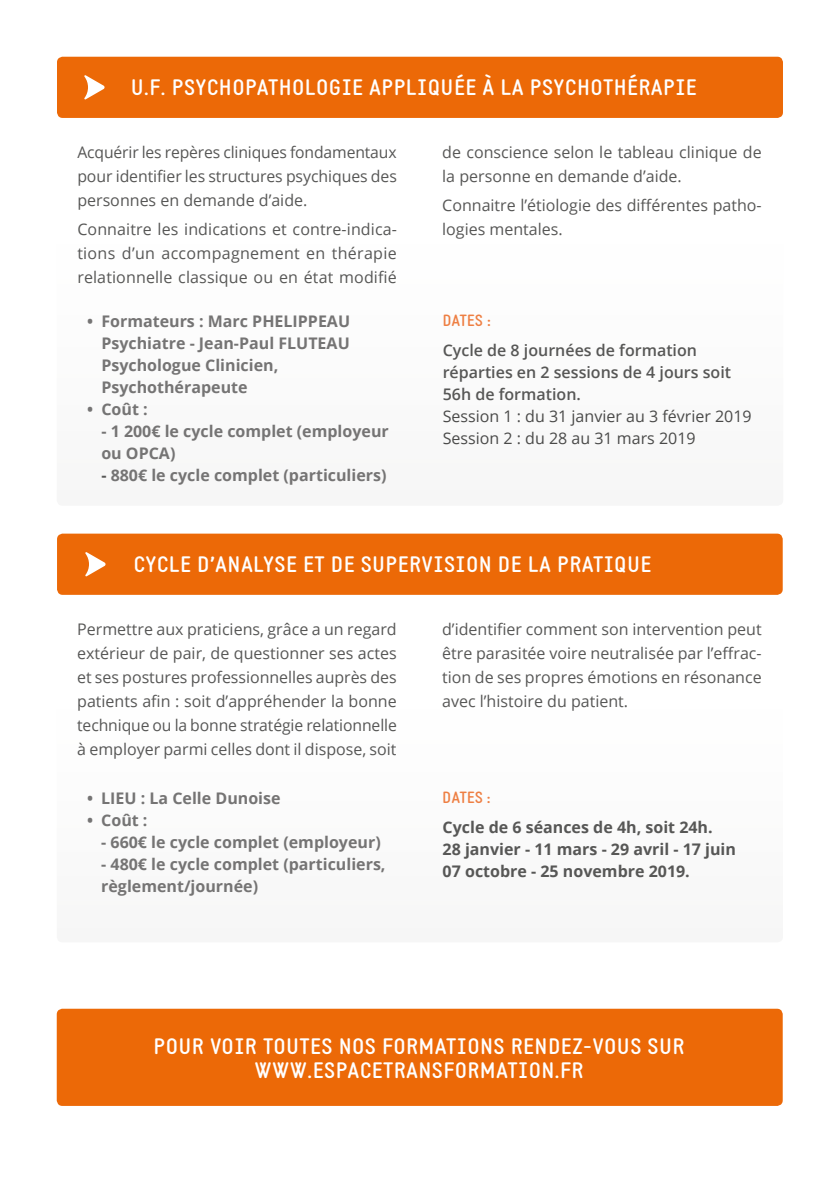
<style>
.page{position:relative;width:840px;height:1191px;background:#fff}
.page>*{position:absolute;margin:0;border:0;box-sizing:border-box;transform-origin:0 0}
.t1{font:700 22px/24px "Static";letter-spacing:.04em;color:#fff;text-align:center}
.t2{font:16px/24px "Open Sans";color:#575756;text-align:justify}
.t3{font:700 16px/22px "Open Sans";color:#757474}
.t4{font:700 16px/22px "Open Sans";color:#575756}
.t5{font:600 16px/22px "Open Sans";color:#575756}
.t6{font:16px/22px "Open Sans";color:#4a4a49}
.t7{font:700 16px "Static";letter-spacing:.025em;color:#ee7f43}
.s1{color:#575756}
</style>
<div class="page">
<div style="left:57px;top:57px;width:725px;height:61px;background:#ec6907;border-radius:6px"></div>
<svg style="left:84px;top:75px;width:20px;height:24px"></svg>
<div style="left:57px;top:533px;width:725px;height:62px;background:#ec6907;border-radius:6px"></div>
<svg style="left:85px;top:552px;width:20px;height:24px"></svg>
<div style="left:57px;top:1008px;width:725px;height:98px;background:#ec6907;border-radius:6px"></div>
<h1 class="t1" style="left:131px;top:76px;width:566px">U.F. PSYCHOPATHOLOGIE APPLIQUÉE À LA PSYCHOTHÉRAPIE</h1>
<p class="t2" style="left:77px;top:139px;width:321px">Acquérir les repères cliniques fondamentaux pour identifier les structures psychiques des personnes en demande d’aide.</p>
<p class="t2" style="left:77px;top:217px;width:321px">Connaitre les indications et contre-indica&shy;tions d’un accompagnement en thérapie relationnelle classique ou en état modifié</p>
<p class="t3" style="left:101px;top:310px;width:250px;text-indent:-14px">• Formateurs : Marc PHELIPPEAU<br>Psychiatre - Jean-Paul FLUTEAU<br>Psychologue Clinicien,<br>Psychothérapeute</p>
<p class="t3" style="left:87px;top:398px;width:62px">• Coût :</p>
<p class="t3" style="left:101px;top:420px;width:289px">- 1 200€ le cycle complet (employeur ou OPCA)</p>
<p class="t3" style="left:101px;top:464px;width:286px"><span class="s1">-</span> 880€ le cycle complet (particuliers)</p>
<p class="t2" style="left:442px;top:139px;width:321px">de conscience selon le tableau clinique de la personne en demande d’aide.</p>
<p class="t2" style="left:442px;top:193px;width:321px">Connaitre l’étiologie des différentes patho&shy;logies mentales.</p>
<p class="t7" style="left:442px;top:310px;width:49px">DATES :</p>
<p class="t5" style="left:442px;top:338px;width:290px">Cycle de 8 journées de formation réparties en 2 sessions de 4 jours soit<br>56h de formation.</p>
<p class="t6" style="left:442px;top:404px;width:310px">Session 1 : du 31 janvier au 3 février 2019<br>Session 2 : du 28 au 31 mars 2019</p>
<h1 class="t1" style="left:134px;top:553px;width:519px">CYCLE D’ANALYSE ET DE SUPERVISION DE LA PRATIQUE</h1>
<p class="t2" style="left:77px;top:616px;width:321px">Permettre aux praticiens, grâce a un regard extérieur de pair, de questionner ses actes et ses postures professionnelles auprès des patients afin : soit d’appréhender la bonne technique ou la bonne stratégie relationnelle à employer parmi celles dont il dispose, soit</p>
<p class="t2" style="left:442px;top:616px;width:321px">d’identifier comment son intervention peut être parasitée voire neutralisée par l’effrac&shy;tion de ses propres émotions en résonance avec l’histoire du patient.</p>
<p class="t3" style="left:87px;top:786px;width:195px">• LIEU : La Celle Dunoise</p>
<p class="t3" style="left:87px;top:808px;width:62px">• Coût :</p>
<p class="t3" style="left:101px;top:830px;width:281px">- 660€ le cycle complet (employeur)</p>
<p class="t3" style="left:101px;top:852px;width:286px">- 480€ le cycle complet (particuliers, règlement/journée)</p>
<p class="t7" style="left:442px;top:787px;width:49px">DATES :</p>
<p class="t4" style="left:442px;top:815px;width:295px">Cycle de 6 séances de 4h, soit 24h.<br>28 janvier - 11 mars - 29 avril - 17 juin<br>07 octobre - 25 novembre 2019.</p>
<h1 class="t1" style="left:154px;top:1034px;width:531px">POUR VOIR TOUTES NOS FORMATIONS RENDEZ-VOUS SUR<br>WWW.ESPACETRANSFORMATION.FR</h1>
</div>
